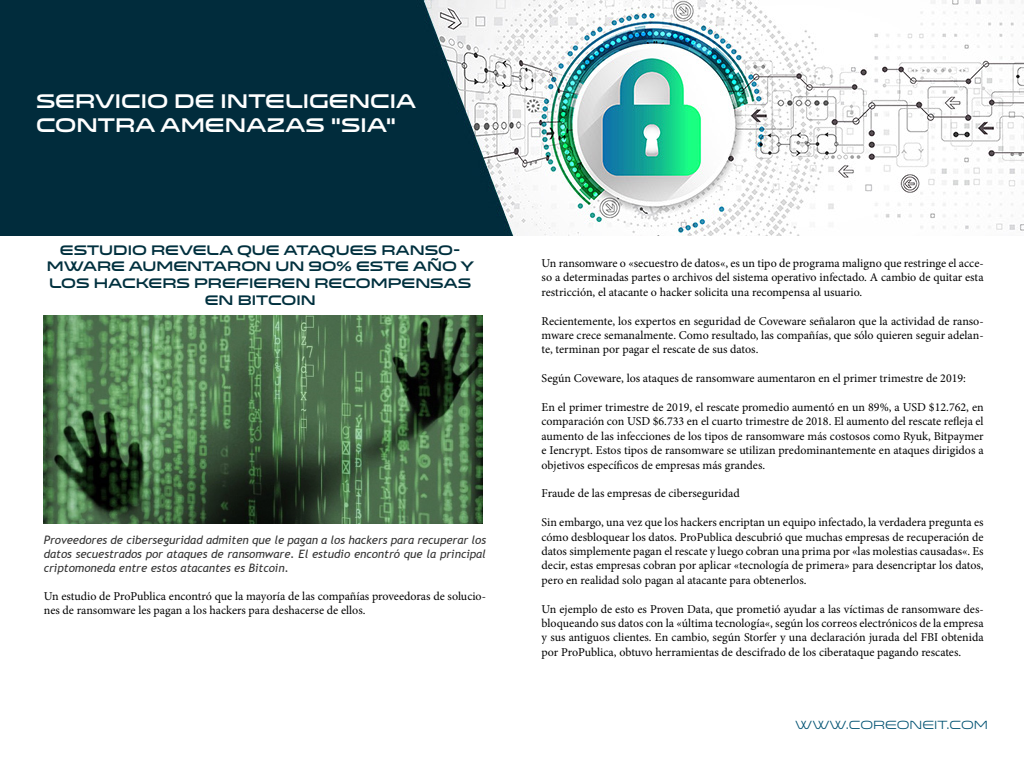
<style>
.page{position:relative;width:1024px;height:768px;background:#fff}
.page>*{position:absolute;margin:0;border:0;box-sizing:border-box;transform-origin:0 0}
.t1{font:20px/24px "Venera 900";color:#fff}
.t2{font:14px/16.8px "Venera 900";color:#00303e;text-align:center}
.t3{font:12px/14.4px "Minion Pro";color:#000;text-align:justify}
.t4{font:12px "Venera 500";color:#005272}
.t5{font:italic 11.5px/13.8px "Trebuchet MS";color:#333;text-align:justify}
</style>
<div class="page">
<img style="left:0;top:0;width:1024px;height:236px">
<img style="left:44px;top:315px;width:438px;height:209px">
<h1 class="t1" style="left:36px;top:89px;width:382px">SERVICIO DE INTELIGENCIA<br>CONTRA AMENAZAS “SIA”</h1>
<p class="t2" style="left:47px;top:241px;width:429px">ESTUDIO REVELA QUE ATAQUES RANSO-<br>MWARE AUMENTARON UN 90% ESTE AÑO Y<br>LOS HACKERS PREFIEREN RECOMPENSAS<br>EN BITCOIN</p>
<p class="t5" style="left:44px;top:533px;width:444px">Proveedores de ciberseguridad admiten que le pagan a los hackers para recuperar los datos secuestrados por ataques de ransomware. El estudio encontró que la principal criptomoneda entre estos atacantes es Bitcoin.</p>
<p class="t3" style="left:44px;top:589px;width:444px">Un estudio de ProPublica encontró que la mayoría de las compañías proveedoras de solucio&shy;nes de ransomware les pagan a los hackers para deshacerse de ellos.</p>
<p class="t3" style="left:542px;top:256px;width:444px">Un ransomware o «secuestro de datos«, es un tipo de programa maligno que restringe el acce&shy;so a determinadas partes o archivos del sistema operativo infectado. A cambio de quitar esta restricción, el atacante o hacker solicita una recompensa al usuario.</p>
<p class="t3" style="left:542px;top:314px;width:444px">Recientemente, los expertos en seguridad de Coveware señalaron que la actividad de ranso&shy;mware crece semanalmente. Como resultado, las compañías, que sólo quieren seguir adelan&shy;te, terminan por pagar el rescate de sus datos.</p>
<p class="t3" style="left:542px;top:371px;width:426px">Según Coveware, los ataques de ransomware aumentaron en el primer trimestre de 2019:</p>
<p class="t3" style="left:542px;top:400px;width:444px">En el primer trimestre de 2019, el rescate promedio aumentó en un 89%, a USD $12.762, en comparación con USD $6.733 en el cuarto trimestre de 2018. El aumento del rescate refleja el aumento de las infecciones de los tipos de ransomware más costosos como Ryuk, Bitpaymer e Iencrypt. Estos tipos de ransomware se utilizan predominantemente en ataques dirigidos a objetivos específicos de empresas más grandes.</p>
<p class="t3" style="left:542px;top:486px;width:200px">Fraude de las empresas de ciberseguridad</p>
<p class="t3" style="left:542px;top:515px;width:444px">Sin embargo, una vez que los hackers encriptan un equipo infectado, la verdadera pregunta es cómo desbloquear los datos. ProPublica descubrió que muchas empresas de recuperación de datos simplemente pagan el rescate y luego cobran una prima por «las molestias causadas«. Es decir, estas empresas cobran por aplicar «tecnología de primera» para desencriptar los datos, pero en realidad solo pagan al atacante para obtenerlos.</p>
<p class="t3" style="left:542px;top:602px;width:444px">Un ejemplo de esto es Proven Data, que prometió ayudar a las víctimas de ransomware des&shy;bloqueando sus datos con la «última tecnología«, según los correos electrónicos de la empresa y sus antiguos clientes. En cambio, según Storfer y una declaración jurada del FBI obtenida por ProPublica, obtuvo herramientas de descifrado de los ciberataque pagando rescates.</p>
<p class="t4" style="left:795px;top:718px;width:194px">WWW.COREONEIT.COM</p>
</div>
